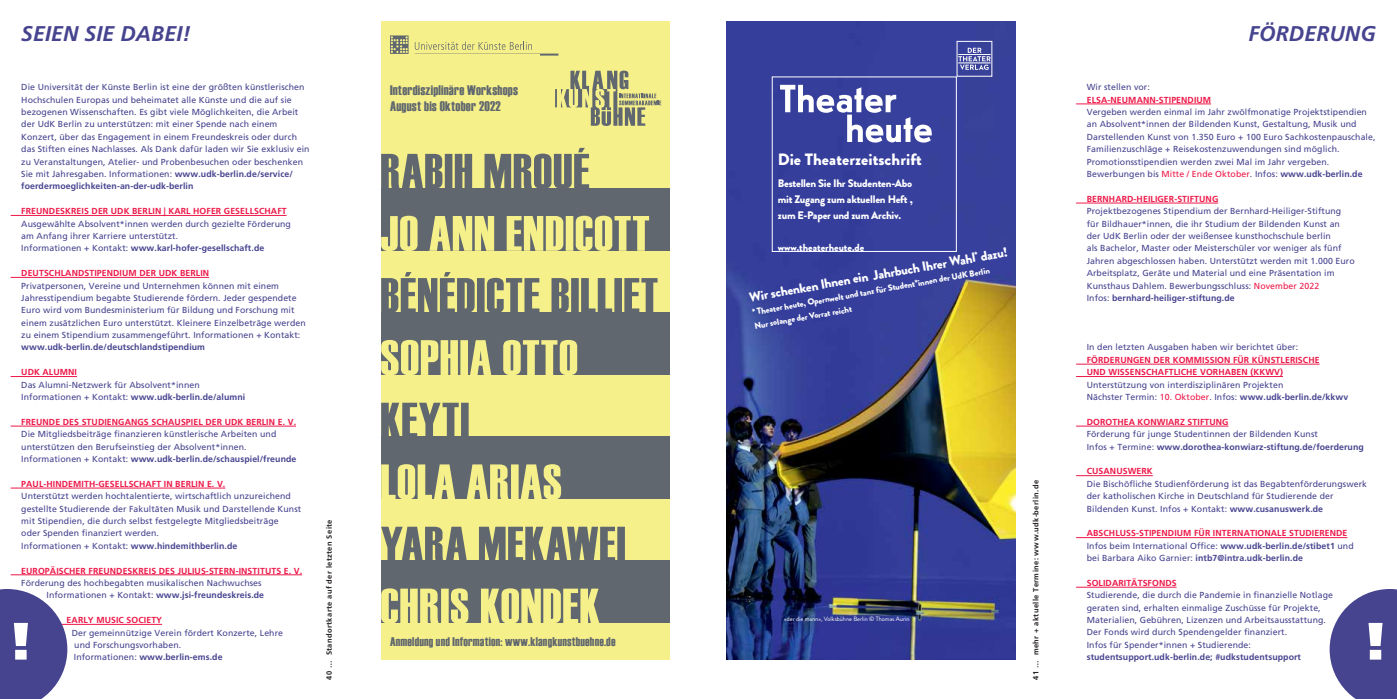
<style>
.page{position:relative;width:1397px;height:699px;background:#fff}
.page>*{position:absolute;margin:0;border:0;box-sizing:border-box;transform-origin:0 0}
.t1{font:italic 700 21.25px "Frutiger";letter-spacing:.005em;color:#46438f}
.t2{font:900 16.38px "Brandon Grotesque";letter-spacing:.005em;color:#fff}
.t3{font:13.75px/16.5px "Haettenschweiler";letter-spacing:.02em;color:#60676e}
.t4{font:900 13.38px "Brandon Grotesque";color:#fff}
.t5{font:12.5px "Haettenschweiler";letter-spacing:.02em;color:#60676e}
.t6{font:900 10.88px/15.6px "Brandon Grotesque";letter-spacing:-.02em;color:#fff;text-align:justify}
.t7{font:900 10.25px "Brandon Grotesque";color:#fff}
.t8{font:8.75px/12.4px "Frutiger";letter-spacing:.01em;color:#46438f}
.t9{font:700 8.75px/12.4px "Frutiger";letter-spacing:.01em;color:#ed1848}
.t10{font:700 8.75px "Frutiger";letter-spacing:.01em;color:#46438f}
.t11{font:900 8.75px/13.8px "Brandon Grotesque";color:#fff}
.t12{font:700 7.5px "Frutiger";letter-spacing:.05em;color:#231f20}
.t13{font:6.25px "Brandon Grotesque";color:#fff}
.s1{font-weight:700}
.s2{color:#ed1848}
.s3{font-weight:700;color:#ed1848}
</style>
<div class="page">
<svg style="left:1329px;top:589px;width:67px;height:109px"></svg>
<hr style="left:1075px;top:104px;width:135px;height:1px;background:#ed1848">
<hr style="left:1075px;top:203px;width:142px;height:1px;background:#ed1848">
<hr style="left:1075px;top:363px;width:244px;height:1px;background:#ed1848">
<hr style="left:1075px;top:376px;width:207px;height:1px;background:#ed1848">
<hr style="left:1075px;top:425px;width:153px;height:1px;background:#ed1848">
<hr style="left:1075px;top:475px;width:77px;height:1px;background:#ed1848">
<hr style="left:1075px;top:537px;width:272px;height:1px;background:#ed1848">
<hr style="left:1075px;top:586px;width:101px;height:1px;background:#ed1848">
<img style="left:726px;top:21px;width:289px;height:638px">
<svg style="left:958px;top:48px;width:32px;height:22px"></svg>
<svg style="left:780px;top:85px;width:151px;height:57px"></svg>
<div style="left:381px;top:21px;width:289px;height:638px;background:#f6f08b"></div>
<svg style="left:415px;top:41px;width:143px;height:15px"></svg>
<svg style="left:390px;top:35px;width:18px;height:19px"></svg>
<svg style="left:555px;top:71px;width:106px;height:55px"></svg>
<div style="left:381px;top:188px;width:289px;height:62px;background:#60676e"></div>
<div style="left:381px;top:312px;width:289px;height:62px;background:#60676e"></div>
<div style="left:381px;top:436px;width:289px;height:62px;background:#60676e"></div>
<div style="left:381px;top:560px;width:289px;height:62px;background:#60676e"></div>
<svg style="left:381px;top:588px;width:218px;height:35px"></svg>
<svg style="left:381px;top:526px;width:244px;height:34px"></svg>
<svg style="left:381px;top:464px;width:180px;height:35px"></svg>
<svg style="left:381px;top:402px;width:87px;height:34px"></svg>
<svg style="left:381px;top:339px;width:196px;height:36px"></svg>
<svg style="left:381px;top:272px;width:276px;height:40px"></svg>
<svg style="left:381px;top:215px;width:268px;height:36px"></svg>
<svg style="left:381px;top:148px;width:208px;height:40px"></svg>
<hr style="left:11px;top:215px;width:275px;height:1px;background:#ed1848">
<hr style="left:11px;top:277px;width:198px;height:1px;background:#ed1848">
<hr style="left:11px;top:376px;width:66px;height:1px;background:#ed1848">
<hr style="left:11px;top:425px;width:285px;height:1px;background:#ed1848">
<hr style="left:11px;top:487px;width:214px;height:1px;background:#ed1848">
<hr style="left:11px;top:574px;width:291px;height:1px;background:#ed1848">
<hr style="left:11px;top:623px;width:151px;height:1px;background:#ed1848">
<svg style="left:0;top:589px;width:67px;height:109px"></svg>
<h1 class="t1" style="left:21px;top:21px;width:171px">SEIEN SIE DABEI!</h1>
<p class="t8" style="left:21px;top:81px;width:290px">Die Universität der Künste Berlin ist eine der größten künstlerischen Hochschulen Europas und beheimatet alle Künste und die auf sie bezogenen Wissenschaften. Es gibt viele Möglichkeiten, die Arbeit der UdK Berlin zu unterstützen: mit einer Spende nach einem Konzert, über das Engagement in einem Freundeskreis oder durch das Stiften eines Nachlasses. Als Dank dafür laden wir Sie exklusiv ein zu Veranstaltungen, Atelier- und Probenbesuchen oder beschenken Sie mit Jahresgaben. Informationen: <span class="s1">www.udk-berlin.de/service/ foerdermoeglichkeiten-an-der-udk-berlin</span></p>
<p class="t9" style="left:21px;top:205px;width:267px">FREUNDESKREIS DER UDK BERLIN | KARL HOFER GESELLSCHAFT</p>
<p class="t8" style="left:21px;top:217px;width:271px">Ausgewählte Absolvent*innen werden durch gezielte Förderung am Anfang ihrer Karriere unterstützt.<br>Informationen + Kontakt: <span class="s1">www.karl-hofer-gesellschaft.de</span></p>
<p class="t9" style="left:21px;top:267px;width:189px">DEUTSCHLANDSTIPENDIUM DER UDK BERLIN</p>
<p class="t8" style="left:21px;top:279px;width:286px">Privatpersonen, Vereine und Unternehmen können mit einem Jahresstipendium begabte Studierende fördern. Jeder gespendete Euro wird vom Bundesministerium für Bildung und Forschung mit einem zusätzlichen Euro unterstützt. Kleinere Einzelbeträge werden zu einem Stipendium zusammengeführt. Informationen + Kontakt:</p>
<p class="t10" style="left:21px;top:342px;width:185px">www.udk-berlin.de/deutschlandstipendium</p>
<p class="t9" style="left:21px;top:366px;width:57px">UDK ALUMNI</p>
<p class="t8" style="left:21px;top:378px;width:225px">Das Alumni-Netzwerk für Absolvent*innen<br>Informationen + Kontakt: <span class="s1">www.udk-berlin.de/alumni</span></p>
<p class="t9" style="left:21px;top:415px;width:276px">FREUNDE DES STUDIENGANGS SCHAUSPIEL DER UDK BERLIN E. V.</p>
<p class="t8" style="left:21px;top:427px;width:276px">Die Mitgliedsbeiträge finanzieren künstlerische Arbeiten und unterstützen den Berufseinstieg der Absolvent*innen.<br>Informationen + Kontakt: <span class="s1">www.udk-berlin.de/schauspiel/freunde</span></p>
<p class="t9" style="left:21px;top:477px;width:205px">PAUL-HINDEMITH-GESELLSCHAFT IN BERLIN E. V.</p>
<p class="t8" style="left:21px;top:489px;width:281px">Unterstützt werden hochtalentierte, wirtschaftlich unzureichend gestellte Studierende der Fakultäten Musik und Darstellende Kunst mit Stipendien, die durch selbst festgelegte Mitgliedsbeiträge<br>oder Spenden finanziert werden.<br>Informationen + Kontakt: <span class="s1">www.hindemithberlin.de</span></p>
<p class="t9" style="left:21px;top:564px;width:282px">EUROPÄISCHER FREUNDESKREIS DES JULIUS-STERN-INSTITUTS E. V.</p>
<p class="t8" style="left:21px;top:576px;width:244px;text-align:right">Förderung des hochbegabten musikalischen Nachwuchses<br>Informationen + Kontakt: <span class="s1">www.jsi-freundeskreis.de</span></p>
<p class="t9" style="left:67px;top:613px;width:97px">EARLY MUSIC SOCIETY</p>
<p class="t8" style="left:72px;top:625px;width:213px">Der gemeinnützige Verein fördert Konzerte, Lehre und Forschungsvorhaben.<br>Informationen: <span class="s1">www.berlin-ems.de</span></p>
<p class="t12" style="left:325px;top:679px;width:162px;rotate:-90deg">40 … Standortkarte auf der letzten Seite</p>
<h3 class="t3" style="left:390px;top:81px;width:129px">Interdisziplinäre Workshops<br>August bis Oktober 2022</h3>
<h3 class="t5" style="left:390px;top:634px;width:227px">Anmeldung und Information: www.klangkunstbuehne.de</h3>
<h2 class="t2" style="left:777px;top:148px;width:145px">Die Theaterzeitschrift</h2>
<p class="t6" style="left:777px;top:176px;width:136px">Bestellen Sie Ihr Studenten-Abo mit Zugang zum aktuellen Heft , zum E-Paper und zum Archiv.</p>
<h3 class="t4" style="left:747px;top:287px;width:263px;rotate:-10deg">Wir schenken Ihnen ein Jahrbuch Ihrer Wahl<sup>*</sup> dazu!</h3>
<p class="t7" style="left:777px;top:240px;width:88px">www.theaterheute.de</p>
<p class="t11" style="left:750px;top:305px;width:243px;rotate:-10deg">* Theater heute, Opernwelt und tanz für Student*innen der UdK Berlin<br>Nur solange der Vorrat reicht</p>
<p class="t13" style="left:784px;top:614px;width:127px">«der die mann», Volksbühne Berlin © Thomas Aurin</p>
<p class="t12" style="left:1031px;top:679px;width:201px;rotate:-90deg">41 … mehr + aktuelle Termine: www.udk-berlin.de</p>
<h1 class="t1" style="left:1248px;top:21px;width:129px">FÖRDERUNG</h1>
<p class="t8" style="left:1086px;top:81px;width:65px">Wir stellen vor:</p>
<p class="t9" style="left:1086px;top:93px;width:126px">ELSA-NEUMANN-STIPENDIUM</p>
<p class="t8" style="left:1086px;top:106px;width:290px">Vergeben werden einmal im Jahr zwölfmonatige Projektstipendien an Absolvent*innen der Bildenden Kunst, Gestaltung, Musik und Darstellenden Kunst von 1.350 Euro + 100 Euro Sachkostenpauschale, Familienzuschläge + Reisekostenzuwendungen sind möglich.<br>Promotionsstipendien werden zwei Mal im Jahr vergeben.<br>Bewerbungen bis <span class="s2">Mitte / Ende Oktober</span>. Infos: <span class="s1">www.udk-berlin.de</span></p>
<p class="t9" style="left:1086px;top:192px;width:133px">BERNHARD-HEILIGER-STIFTUNG</p>
<p class="t8" style="left:1086px;top:205px;width:269px">Projektbezogenes Stipendium der Bernhard-Heiliger-Stiftung für Bildhauer*innen, die ihr Studium der Bildenden Kunst an der UdK Berlin oder der weißensee kunsthochschule berlin<br>als Bachelor, Master oder Meisterschüler vor weniger als fünf Jahren abgeschlossen haben. Unterstützt werden mit 1.000 Euro Arbeitsplatz, Geräte und Material und eine Präsentation im Kunsthaus Dahlem. Bewerbungsschluss: <span class="s2">November 2022<br></span>Infos: <span class="s1">bernhard-heiliger-stiftung.de</span></p>
<p class="t8" style="left:1086px;top:341px;width:213px">In den letzten Ausgaben haben wir berichtet über:</p>
<p class="t9" style="left:1086px;top:353px;width:234px">FÖRDERUNGEN DER KOMMISSION FÜR KÜNSTLERISCHE<br>UND WISSENSCHAFTLICHE VORHABEN (KKWV)</p>
<p class="t8" style="left:1086px;top:378px;width:263px">Unterstützung von interdisziplinären Projekten<br>Nächster Termin: <span class="s2">10. Oktober</span>. Infos: <span class="s1">www.udk-berlin.de/kkwv</span></p>
<p class="t9" style="left:1086px;top:415px;width:143px">DOROTHEA KONWIARZ STIFTUNG</p>
<p class="t8" style="left:1086px;top:427px;width:278px">Förderung für junge Studentinnen der Bildenden Kunst<br>Infos + Termine: <span class="s1">www.dorothea-konwiarz-stiftung.de/foerderung</span></p>
<p class="t9" style="left:1086px;top:465px;width:68px">CUSANUSWERK</p>
<p class="t8" style="left:1086px;top:477px;width:282px">Die Bischöfliche Studienförderung ist das Begabtenförderungswerk der katholischen Kirche in Deutschland für Studierende der<br>Bildenden Kunst. Infos + Kontakt: <span class="s1">www.cusanuswerk.de</span></p>
<p class="t8" style="left:1086px;top:526px;width:268px"><span class="s3">ABSCHLUSS-STIPENDIUM FÜR INTERNATIONALE STUDIERENDE<br></span>Infos beim International Office: <span class="s1">www.udk-berlin.de/stibet1</span> und bei Barbara Aiko Garnier: <span class="s1">intb7@intra.udk-berlin.de</span></p>
<p class="t9" style="left:1086px;top:576px;width:91px">SOLIDARITÄTSFONDS</p>
<p class="t8" style="left:1086px;top:588px;width:248px">Studierende, die durch die Pandemie in finanzielle Notlage geraten sind, erhalten einmalige Zuschüsse für Projekte, Materialien, Gebühren, Lizenzen und Arbeitsausstattung.<br>Der Fonds wird durch Spendengelder finanziert.<br>Infos für Spender*innen + Studierende:</p>
<p class="t10" style="left:1086px;top:651px;width:216px">studentsupport.udk-berlin.de; #udkstudentsupport</p>
</div>
